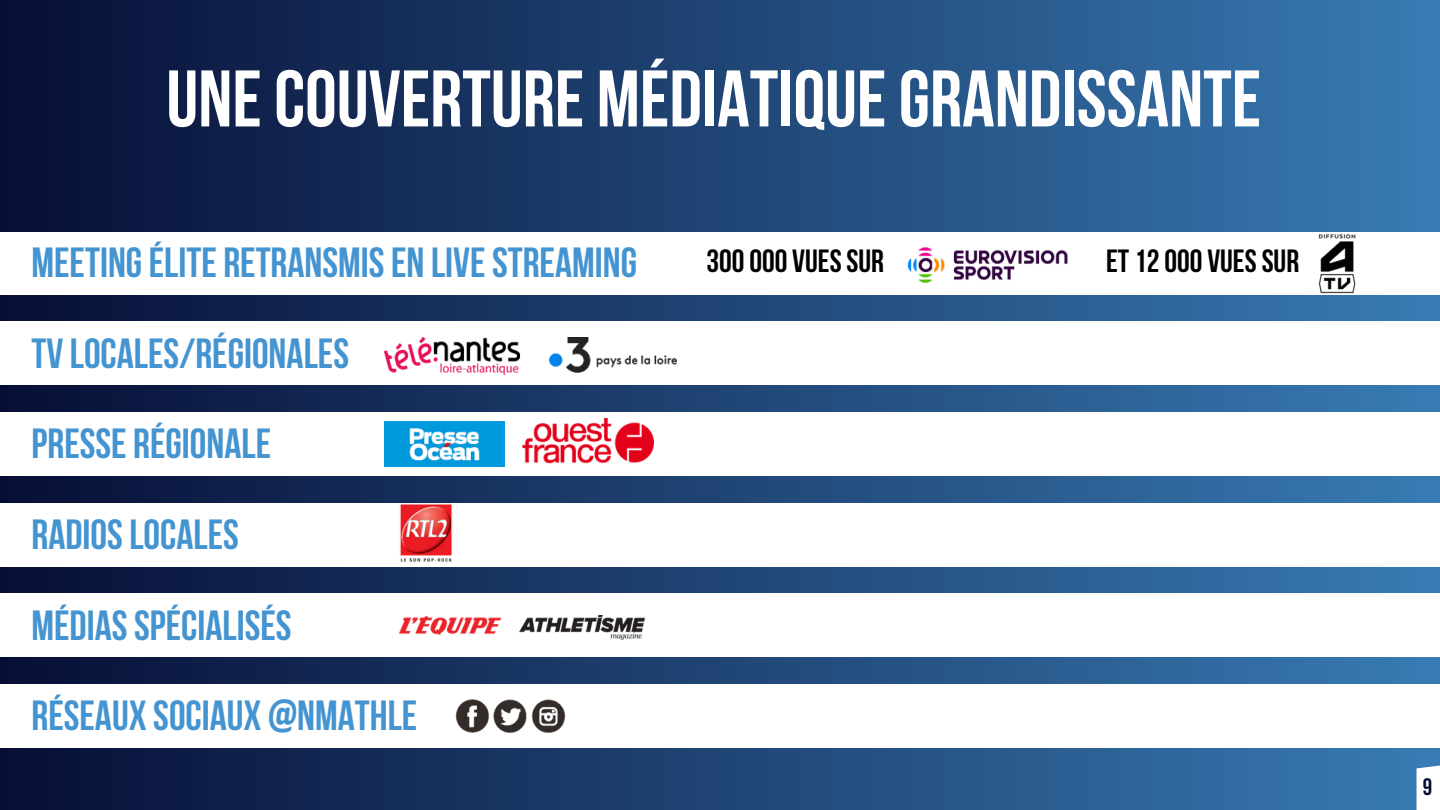
<style>
.page{position:relative;width:1440px;height:810px;background:#fff}
.page>*{position:absolute;margin:0;border:0;box-sizing:border-box;transform-origin:0 0}
.t1{font:700 80px "Bebas Neue";color:#fff}
.t2{font:700 42px "Bebas Neue";color:#4494d1}
.t3{font:700 32px "Bebas Neue";color:#000}
.t4{font:700 23.7px "Bebas Neue";color:#050a30}
</style>
<div class="page">
<div style="left:0;top:0;width:1440px;height:810px;background:linear-gradient(to right,#091137,#3a7cb4)"></div>
<div style="left:0;top:232px;width:1440px;height:62px;background:#fff"></div>
<div style="left:0;top:322px;width:1440px;height:63px;background:#fff"></div>
<div style="left:0;top:412px;width:1440px;height:64px;background:#fff"></div>
<div style="left:0;top:503px;width:1440px;height:63px;background:#fff"></div>
<div style="left:0;top:594px;width:1440px;height:63px;background:#fff"></div>
<div style="left:0;top:684px;width:1440px;height:63px;background:#fff"></div>
<svg style="left:1417px;top:748px;width:23px;height:62px"></svg>
<img style="left:1203px;top:129px;width:237px;height:269px">
<img style="left:384px;top:337px;width:292px;height:38px">
<img style="left:384px;top:418px;width:270px;height:48px">
<img style="left:400px;top:503px;width:53px;height:59px">
<img style="left:400px;top:616px;width:244px;height:24px">
<img style="left:453px;top:680px;width:114px;height:72px">
<img style="left:907px;top:247px;width:161px;height:37px">
<h1 class="t1" style="left:166px;top:66px;width:1096px">UNECOUVERTURE MÉDIATIQUEGRANDISSANTE</h1>
<p class="t2" style="left:31px;top:246px;width:607px">MEETINGÉLITE RETRANSMISEN LIVESTREAMING</p>
<p class="t2" style="left:31px;top:336px;width:319px">TV LOCALES/RÉGIONALES</p>
<p class="t2" style="left:31px;top:427px;width:241px">PRESSE RÉGIONALE</p>
<p class="t2" style="left:31px;top:517px;width:209px">RADIOSLOCALES</p>
<p class="t2" style="left:31px;top:608px;width:262px">MÉDIASSPÉCIALISÉS</p>
<p class="t2" style="left:31px;top:699px;width:387px">RÉSEAUX SOCIAUX@NMATHLE</p>
<p class="t3" style="left:706px;top:248px;width:179px">300000 VUESSUR</p>
<h2 class="t3" style="left:1106px;top:248px;width:195px">ET12000 VUESSUR</h2>
<h2 class="t4" style="left:1423px;top:777px;width:11px">9</h2>
</div>
